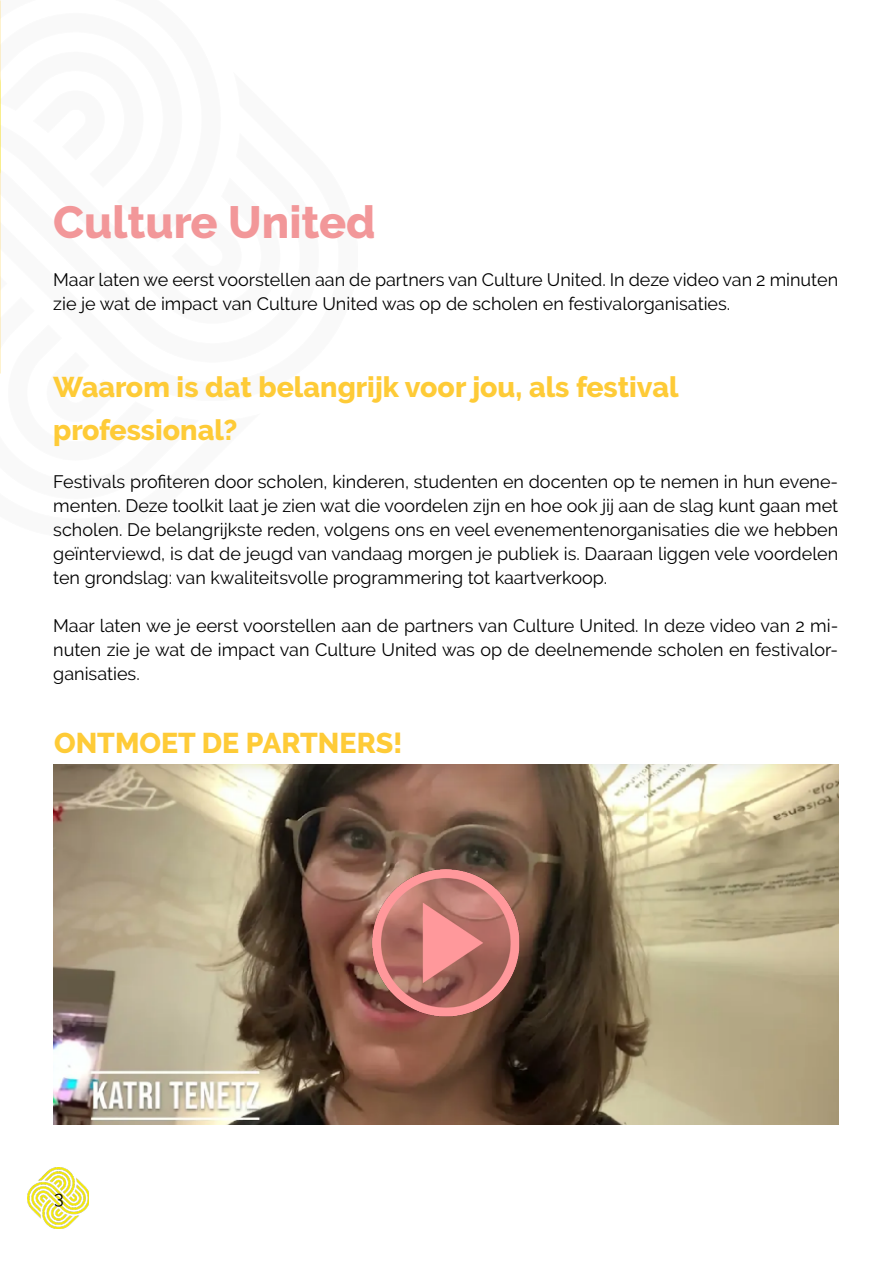
<style>
.page{position:relative;width:893px;height:1263px;background:#fff}
.page>*{position:absolute;margin:0;border:0;box-sizing:border-box;transform-origin:0 0}
.t1{font:800 45px "Raleway";color:#f29799}
.t2{font:800 28.5px/43.5px "Raleway";color:#fecb37}
.t3{font:18px/24px "Raleway";color:#000;text-align:justify}
</style>
<div class="page">
<img style="left:28px;top:1167px;width:61px;height:62px">
<img style="left:53px;top:764px;width:785px;height:360px">
<img style="left:370px;top:865px;width:153px;height:154px">
<img style="left:0;top:0;width:1px;height:364px">
<h1 class="t1" style="left:53px;top:196px;width:324px">Culture United</h1>
<p class="t3" style="left:53px;top:267px;width:786px">Maar laten we eerst voorstellen aan de partners van Culture United. In deze video van 2 minuten zie je wat de impact van Culture United was op de scholen en festivalorganisaties.</p>
<h2 class="t2" style="left:53px;top:365px;width:627px">Waarom is dat belangrijk voor jou, als festival professional?</h2>
<p class="t3" style="left:53px;top:470px;width:786px">Festivals profiteren door scholen, kinderen, studenten en docenten op te nemen in hun evene&shy;menten. Deze toolkit laat je zien wat die voordelen zijn en hoe ook jij aan de slag kunt gaan met scholen. De belangrijkste reden, volgens ons en veel evenementenorganisaties die we hebben geïnterviewd, is dat de jeugd van vandaag morgen je publiek is. Daaraan liggen vele voordelen ten grondslag: van kwaliteitsvolle programmering tot kaartverkoop.</p>
<p class="t3" style="left:53px;top:614px;width:786px">Maar laten we je eerst voorstellen aan de partners van Culture United. In deze video van 2 mi&shy;nuten zie je wat de impact van Culture United was op de deelnemende scholen en festivalor&shy;ganisaties.</p>
<h2 class="t2" style="left:54px;top:721px;width:350px">ONTMOET DE PARTNERS!</h2>
<p class="t3" style="left:54px;top:1185px;width:11px">3</p>
</div>
